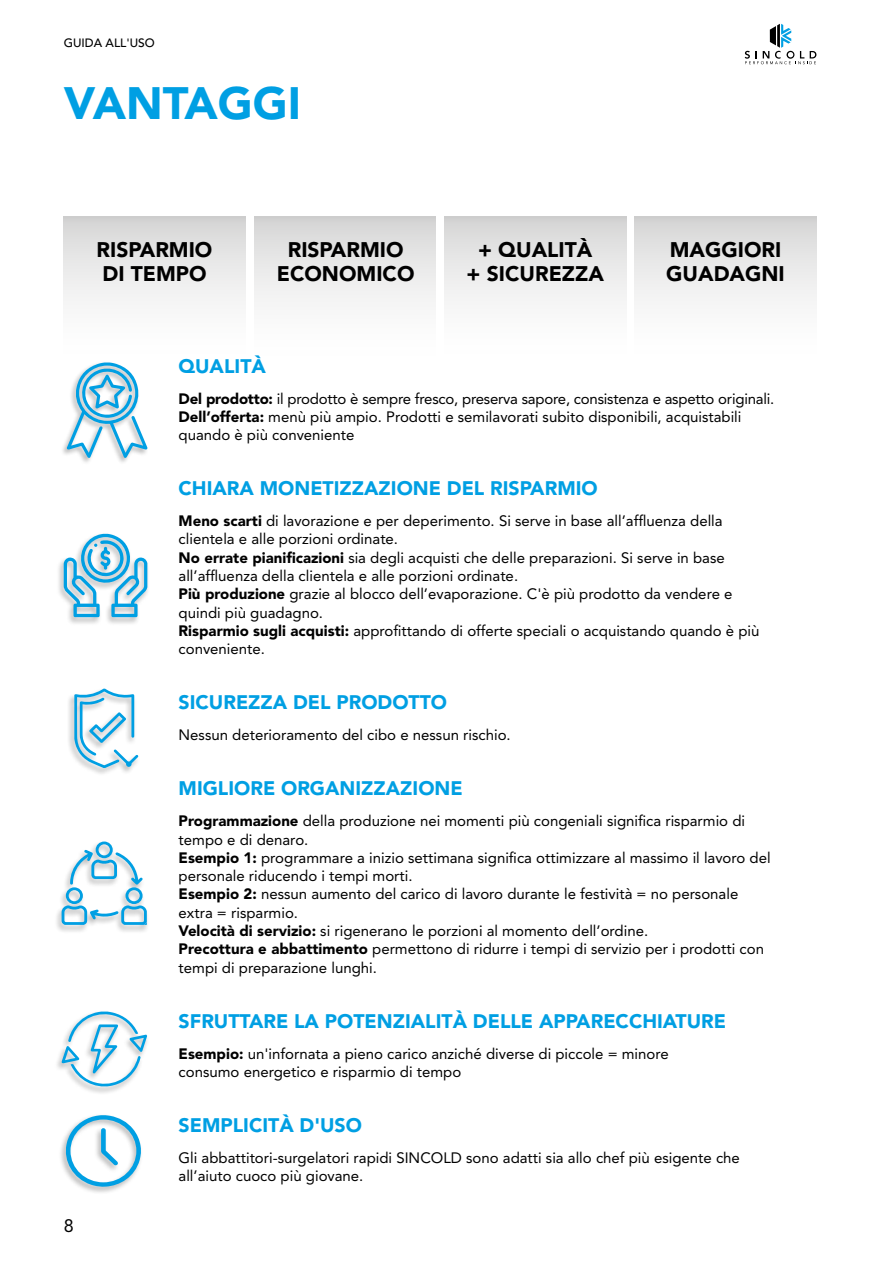
<style>
.page{position:relative;width:893px;height:1263px;background:#fff}
.page>*{position:absolute;margin:0;border:0;box-sizing:border-box;transform-origin:0 0}
.t1{font:900 45px "Avenir";color:#009fe3}
.t2{font:900 21px/24px "Avenir";color:#000}
.t3{font:900 19.5px "Avenir";color:#009fe3}
.t4{font:18px "Avenir";color:#000}
.t5{font:15px/18.3px "Avenir";color:#000}
.t6{font:500 12px "Avenir";color:#000}
.s1{font-weight:900}
</style>
<div class="page">
<svg style="left:745px;top:24px;width:71px;height:40px"></svg>
<div style="left:64px;top:216px;width:182px;height:141px;background:linear-gradient(to bottom,#d8d8d8,#fff)"></div>
<div style="left:254px;top:216px;width:182px;height:143px;background:linear-gradient(to bottom,#d8d8d8,#fff)"></div>
<div style="left:444px;top:216px;width:182px;height:141px;background:linear-gradient(to bottom,#d8d8d8,#fff)"></div>
<div style="left:635px;top:216px;width:181px;height:141px;background:linear-gradient(to bottom,#d8d8d8,#fff)"></div>
<div style="left:60px;top:361px;width:89px;height:104px;background:#000;opacity:.3"></div>
<svg style="left:67px;top:362px;width:81px;height:96px"></svg>
<div style="left:56px;top:532px;width:94px;height:93px;background:#000;opacity:.3"></div>
<svg style="left:64px;top:534px;width:83px;height:83px"></svg>
<div style="left:67px;top:687px;width:74px;height:89px;background:#000;opacity:.3"></div>
<svg style="left:74px;top:688px;width:64px;height:80px"></svg>
<div style="left:54px;top:840px;width:95px;height:93px;background:#000;opacity:.3"></div>
<svg style="left:62px;top:841px;width:85px;height:84px"></svg>
<div style="left:54px;top:1010px;width:95px;height:85px;background:#000;opacity:.3"></div>
<svg style="left:62px;top:1011px;width:85px;height:78px"></svg>
<div style="left:58px;top:1113px;width:86px;height:82px;background:#000;opacity:.3"></div>
<svg style="left:63px;top:1115px;width:78px;height:72px"></svg>
<p class="t6" style="left:64px;top:36px;width:93px">GUIDA ALL'USO</p>
<h1 class="t1" style="left:64px;top:76px;width:239px">VANTAGGI</h1>
<h2 class="t2" style="left:97px;top:237px;width:117px">RISPARMIO<br>DI TEMPO</h2>
<h2 class="t2" style="left:467px;top:237px;width:139px;text-align:center">+ QUALITÀ<br>+ SICUREZZA</h2>
<h2 class="t2" style="left:277px;top:237px;width:139px;text-align:center">RISPARMIO<br>ECONOMICO</h2>
<h2 class="t2" style="left:666px;top:237px;width:120px">MAGGIORI<br>GUADAGNI</h2>
<h3 class="t3" style="left:179px;top:354px;width:89px">QUALITÀ</h3>
<p class="t5" style="left:179px;top:389px;width:597px"><span class="s1">Del prodotto:</span> il prodotto è sempre fresco, preserva sapore, consistenza e aspetto originali.<br><span class="s1">Dell’offerta:</span> menù più ampio. Prodotti e semilavorati subito disponibili, acquistabili quando è più conveniente</p>
<h3 class="t3" style="left:179px;top:476px;width:421px">CHIARA MONETIZZAZIONE DEL RISPARMIO</h3>
<p class="t5" style="left:179px;top:512px;width:582px"><span class="s1">Meno scarti</span> di lavorazione e per deperimento. Si serve in base all’affluenza della clientela e alle porzioni ordinate.<br><span class="s1">No errate pianificazioni</span> sia degli acquisti che delle preparazioni. Si serve in base all’affluenza della clientela e alle porzioni ordinate.<br><span class="s1">Più produzione</span> grazie al blocco dell’evaporazione. C'è più prodotto da vendere e quindi più guadagno.<br><span class="s1">Risparmio sugli acquisti:</span> approfittando di offerte speciali o acquistando quando è più conveniente.</p>
<h3 class="t3" style="left:179px;top:691px;width:270px">SICUREZZA DEL PRODOTTO</h3>
<p class="t5" style="left:179px;top:726px;width:334px">Nessun deterioramento del cibo e nessun rischio.</p>
<p class="t4" style="left:64px;top:1215px;width:12px">8</p>
<h3 class="t3" style="left:179px;top:776px;width:286px">MIGLIORE ORGANIZZAZIONE</h3>
<p class="t5" style="left:179px;top:812px;width:594px"><span class="s1">Programmazione</span> della produzione nei momenti più congeniali significa risparmio di tempo e di denaro.<br><span class="s1">Esempio 1:</span> programmare a inizio settimana significa ottimizzare al massimo il lavoro del personale riducendo i tempi morti.<br><span class="s1">Esempio 2:</span> nessun aumento del carico di lavoro durante le festività = no personale extra = risparmio.<br><span class="s1">Velocità di servizio:</span> si rigenerano le porzioni al momento dell’ordine.<br><span class="s1">Precottura e abbattimento</span> permettono di ridurre i tempi di servizio per i prodotti con tempi di preparazione lunghi.</p>
<h3 class="t3" style="left:179px;top:1009px;width:549px">SFRUTTARE LA POTENZIALITÀ DELLE APPARECCHIATURE</h3>
<p class="t5" style="left:179px;top:1044px;width:492px"><span class="s1">Esempio:</span> un'infornata a pieno carico anziché diverse di piccole = minore consumo energetico e risparmio di tempo</p>
<h3 class="t3" style="left:179px;top:1113px;width:185px">SEMPLICITÀ D'USO</h3>
<p class="t5" style="left:179px;top:1148px;width:563px">Gli abbattitori-surgelatori rapidi SINCOLD sono adatti sia allo chef più esigente che all’aiuto cuoco più giovane.</p>
</div>
